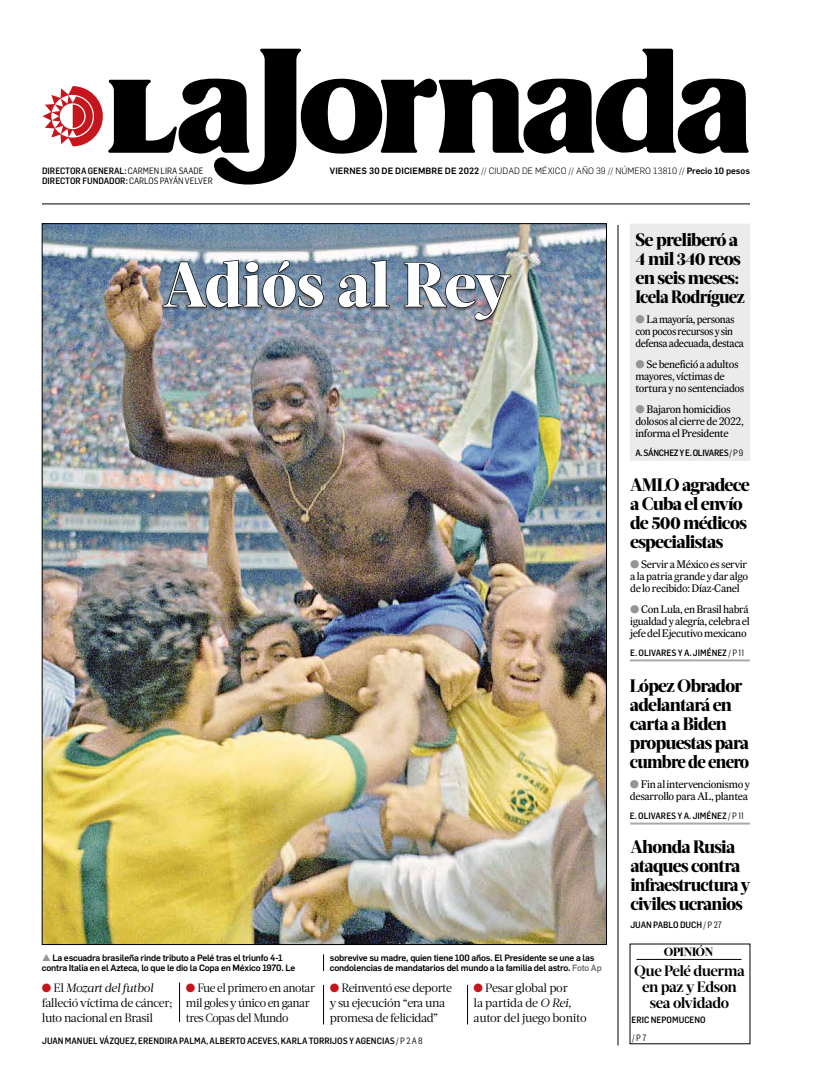
<style>
.page{position:relative;width:822px;height:1089px;background:#fff}
.page>*{position:absolute;margin:0;border:0;box-sizing:border-box;transform-origin:0 0}
.t1{font:800 63px "Acta Headline";letter-spacing:-.005em;color:#fff}
.t2{font:800 18px/19px "Acta Headline";letter-spacing:-.04em;color:#000}
.t3{font:700 15px/16px "Acta Headline";letter-spacing:-.03em;color:#000;text-align:center}
.t4{font:12px/15px "Acta Deck";letter-spacing:-.035em;color:#000}
.t5{font:800 12px "Acta Headline";letter-spacing:-.04em;color:#000}
.t6{font:11px/12px "Expresso Tx";letter-spacing:-.03em;color:#000}
.t7{font:500 9px/10px "Flama";letter-spacing:-.02em;color:#000}
.t8{font:500 9px "Flama Semicond";color:#000}
.t9{font:500 9px "Flama";letter-spacing:.01em;color:#000}
.t10{font:500 9px "Flama Semicond";letter-spacing:-.03em;color:#000}
.t11{font:9px "Flama Semicond";color:#000}
.s1{font-weight:400}
.s2{font-weight:300}
.s3{color:#939598}
.s4{color:#6d6e71}
.s5{color:#c4161c}
.s6{font-style:italic}
</style>
<div class="page">
<svg style="left:43px;top:49px;width:706px;height:136px"></svg>
<hr style="left:618px;top:225px;width:1px;height:821px;background:#000">
<img style="left:44px;top:225px;width:561px;height:718px">
<hr style="left:42px;top:204px;width:708px;height:1px;background:#000">
<div style="left:630px;top:224px;width:120px;height:236px;background:#ebebec"></div>
<hr style="left:630px;top:659px;width:120px;height:2px;background:#a7a9ac">
<hr style="left:630px;top:823px;width:120px;height:2px;background:#a7a9ac">
<div style="left:161px;top:260px;width:352px;height:64px;background:#000;opacity:.35"></div>
<svg style="left:162px;top:259px;width:162px;height:50px;background:#5a6a7b"></svg>
<svg style="left:338px;top:259px;width:53px;height:50px;background:#576778"></svg>
<img style="left:403px;top:261px;width:109px;height:60px">
<hr style="left:179px;top:982px;width:1px;height:40px;background:#000">
<hr style="left:323px;top:985px;width:1px;height:39px;background:#000">
<svg style="left:323px;top:954px;width:1px;height:17px"></svg>
<hr style="left:467px;top:985px;width:1px;height:39px;background:#000">
<hr style="left:636px;top:959px;width:106px;height:1px;background:#000">
<p class="t8" style="left:42px;top:165px;width:163px">DIRECTORA GENERAL: <span class="s1">CARMEN LIRA SAADE</span></p>
<p class="t9" style="left:330px;top:164px;width:422px">Viernes 30 DE diciembre de 2022 <span class="s2">// CIUDAD DE MÉXICO // AÑO 39 // NÚM ERO 13810 //</span> Precio 10 pesos</p>
<p class="t8" style="left:42px;top:175px;width:172px">DIRECTOR FUNDADOR: <span class="s1">CARLOS PAYÁN VELVER</span></p>
<h1 class="t1" style="left:163px;top:247px;width:349px">Adiós al Rey</h1>
<p class="t7" style="left:42px;top:953px;width:255px"><span class="s3">▲</span> La escuadra brasileña rinde tributo a Pelé tras el triunfo 4-1 contra Italia en el Azteca, lo que le dio la Copa en México 1970. Le</p>
<p class="t7" style="left:330px;top:952px;width:273px">sobrevive su madre, quien tiene 100 años. El Presidente se une a las condolencias de mandatarios del mundo a la familia del astro. <span class="s4">Foto Ap</span></p>
<p class="t4" style="left:42px;top:981px;width:132px"><span class="s5">●</span> El <span class="s6">Mozart del futbol </span>falleció víctima de cáncer; luto nacional en Brasil</p>
<p class="t4" style="left:186px;top:981px;width:131px"><span class="s5">●</span> Fue el primero en anotar mil goles y único en ganar tres Copas del Mundo</p>
<p class="t4" style="left:330px;top:981px;width:124px"><span class="s5">●</span> Reinventó ese deporte y su ejecución “era una promesa de felicidad”</p>
<p class="t4" style="left:474px;top:981px;width:115px"><span class="s5">●</span> Pesar global por<br>la partida de <span class="s6">O Rei, </span>autor del juego bonito</p>
<p class="t8" style="left:42px;top:1035px;width:382px">JUAN MANUEL VÁZQUEZ, ERENDIRA PALMA, ALBERTO ACEVES, KARLA TORRIJOS Y AGENCIAS <span class="s1">/ P 2 A 8</span></p>
<h2 class="t2" style="left:635px;top:231px;width:111px">Se preliberó a<br>4 mil 340 reos en seis meses:<br>Icela Rodríguez</h2>
<p class="t6" style="left:635px;top:313px;width:110px"><span class="s3">●</span> La mayoría, personas con pocos recursos y sin defensa adecuada, destaca</p>
<p class="t6" style="left:635px;top:358px;width:110px"><span class="s3">●</span> Se benefició a adultos mayores, víctimas de tortura y no sentenciados</p>
<p class="t6" style="left:635px;top:403px;width:110px"><span class="s3">●</span> Bajaron homicidios dolosos al cierre de 2022, informa el Presidente</p>
<p class="t10" style="left:635px;top:447px;width:109px">A. SÁNCHEZ Y E. OLIVARES <span class="s1">/ P 9</span></p>
<h2 class="t2" style="left:630px;top:475px;width:121px">AMLO agradece a Cuba el envío de 500 médicos especialistas</h2>
<p class="t6" style="left:630px;top:558px;width:120px"><span class="s3">●</span> Servir a México es servir a la patria grande y dar algo de lo recibido: Díaz-Canel</p>
<p class="t6" style="left:630px;top:603px;width:121px;text-align:justify"><span class="s3">●</span> Con Lula, en Brasil habrá igualdad y alegría, celebra el jefe del Ejecutivo mexicano</p>
<p class="t8" style="left:630px;top:646px;width:116px">E. OLIVARES Y A. JIMÉNEZ <span class="s1">/ P 11</span></p>
<h2 class="t2" style="left:630px;top:676px;width:121px">López Obrador adelantará en carta a Biden propuestas para cumbre de enero</h2>
<p class="t6" style="left:630px;top:778px;width:121px"><span class="s3">●</span> Fin al intervencionismo y desarrollo para AL, plantea</p>
<p class="t8" style="left:630px;top:809px;width:116px">E. OLIVARES Y A. JIMÉNEZ <span class="s1">/ P 11</span></p>
<h2 class="t2" style="left:630px;top:838px;width:121px">Ahonda Rusia ataques contra infraestructura y civiles ucranios</h2>
<p class="t8" style="left:630px;top:919px;width:93px">JUAN PABLO DUCH <span class="s1">/ P 27</span></p>
<p class="t5" style="left:664px;top:945px;width:51px">OPINIÓN</p>
<h3 class="t3" style="left:634px;top:963px;width:112px">Que Pelé duerma en paz y Edson sea olvidado</h3>
<p class="t8" style="left:632px;top:1014px;width:76px">ERIC NEPOMUCENO</p>
<p class="t11" style="left:632px;top:1032px;width:16px">/ P 7</p>
</div>
